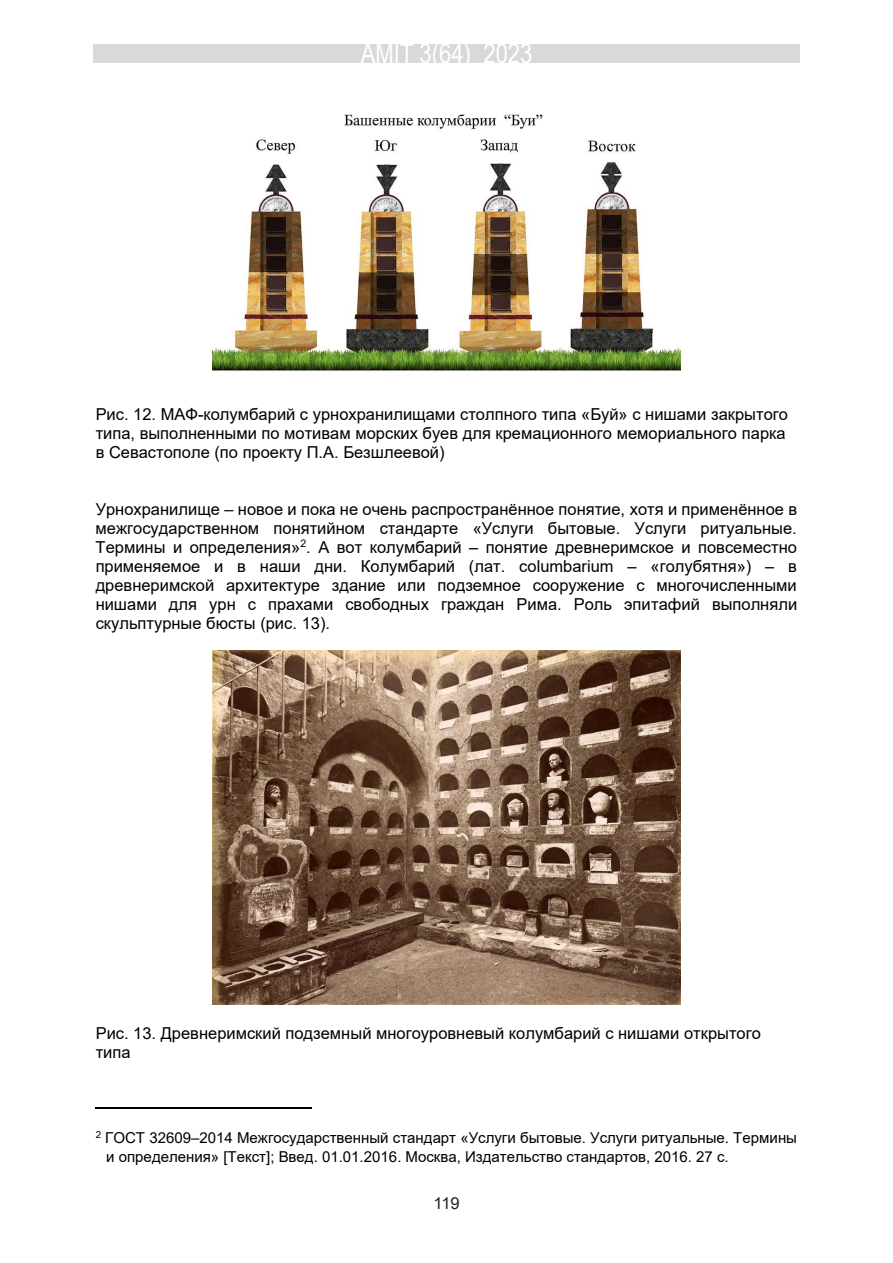
<style>
.page{position:relative;width:893px;height:1263px;background:#fff}
.page>*{position:absolute;margin:0;border:0;box-sizing:border-box;transform-origin:0 0}
.t1{font:27px "Arial Narrow";color:#fff}
.t2{font:16.5px/18.9px "Arial";color:#000}
.t3{font:16.5px "Arial";color:#231f20}
.t4{font:15px/18.6px "Arial";color:#000}
</style>
<div class="page">
<div style="left:93px;top:44px;width:707px;height:19px;background:#d9d9d9"></div>
<hr style="left:96px;top:1107px;width:216px;height:1px;background:#000">
<img style="left:212px;top:114px;width:468px;height:257px">
<img style="left:212px;top:651px;width:468px;height:353px">
<h1 class="t1" style="left:361px;top:34px;width:173px">AMIT 3(64) 2023</h1>
<p class="t2" style="left:96px;top:404px;width:694px">Рис. 12. МАФ-колумбарий с урнохранилищами столпного типа «Буй» с нишами закрытого типа, выполненными по мотивам морских буев для кремационного мемориального парка в Севастополе (по проекту П.А. Безшлеевой)</p>
<p class="t2" style="left:96px;top:499px;width:703px;text-align:justify">Урнохранилище – новое и пока не очень распространённое понятие, хотя и применённое в межгосударственном понятийном стандарте «Услуги бытовые. Услуги ритуальные.<br>Термины и определения»<sup>2</sup>. А вот колумбарий ‒ понятие древнеримское и повсеместно применяемое и в наши дни. Колумбарий (лат. columbarium ‒ «голубятня») ‒ в древнеримской архитектуре здание или подземное сооружение с многочисленными нишами для урн с прахами свободных граждан Рима. Роль эпитафий выполняли скульптурные бюсты (рис. 13).</p>
<p class="t2" style="left:96px;top:1023px;width:667px">Рис. 13. Древнеримский подземный многоуровневый колумбарий с нишами открытого типа</p>
<p class="t4" style="left:106px;top:1128px;width:692px;text-indent:-11px"><sup>2</sup> ГОСТ 32609–2014 Межгосударственный стандарт «Услуги бытовые. Услуги ритуальные. Термины и определения» [Текст]; Введ. 01.01.2016. Москва, Издательство стандартов, 2016. 27 с.</p>
<p class="t3" style="left:433px;top:1191px;width:28px">119</p>
</div>
